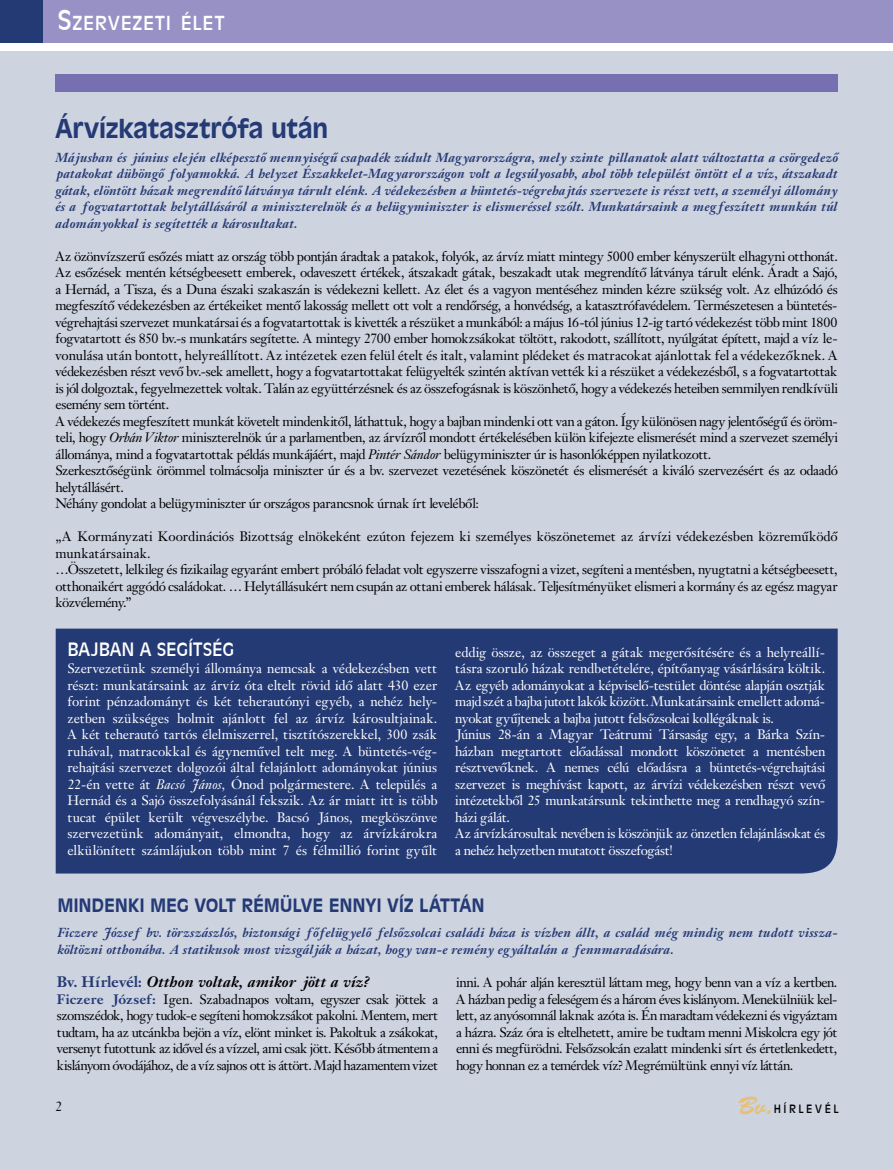
<style>
.page{position:relative;width:893px;height:1170px;background:#fff}
.page>*{position:absolute;margin:0;border:0;box-sizing:border-box;transform-origin:0 0}
.t1{font:25.5px "Incised 901 HU Bold";letter-spacing:-.01em;color:#243a75}
.t2{font:25.2px "Brush Script Std";color:#e6c077}
.t3{font:18.9px "Incised 901 HU Normal";color:#fff}
.t4{font:18px "Incised 901 HU Bold";letter-spacing:-.015em;color:#243a75}
.t5{font:18px "Incised 901 HU Normal";letter-spacing:-.005em;color:#fff}
.t6{font:italic 700 15px "Janson Text PFL";letter-spacing:.005em;color:#000}
.t7{font:13.5px/16.5px "Janson Text PFL";letter-spacing:-.01em;color:#000}
.t8{font:13.5px/16.5px "Janson Text PFL";color:#fff;text-align:justify}
.t9{font:italic 700 12.9px/16.5px "Janson Text PFL";letter-spacing:.015em;color:#243a75;text-align:justify}
.t10{font:11.25px "Incised 901 HU Normal";letter-spacing:.24em;color:#000;scale:.95 1}
.s1{font-size:27px}
.s2{font-style:italic}
.s3{font-style:normal;color:#243a75}
.s4{font-weight:700;color:#243a75}
</style>
<div class="page">
<div style="left:0;top:0;width:893px;height:43px;background:#9791c6"></div>
<div style="left:0;top:0;width:43px;height:43px;background:#243a75"></div>
<div style="left:0;top:51px;width:893px;height:1118px;background:#ced3e0"></div>
<div style="left:55px;top:74px;width:783px;height:17px;background:#7670b3"></div>
<div style="left:56px;top:628px;width:782px;height:245px;background:#243a75"></div>
<h3 class="t3" style="left:57px;top:12px;width:27px"><span class="s1">S</span>ZERVEZETI</h3>
<h3 class="t3" style="left:181px;top:12px;width:33px">ÉLET</h3>
<h1 class="t1" style="left:55px;top:113px;width:274px">ÁRVÍZKATASZTRÓFA UTÁN</h1>
<p class="t9" style="left:55px;top:149px;width:784px">Májusban és június elején elképesztő mennyiségű csapadék zúdult Magyarországra, mely szinte pillanatok alatt változtatta a csörgedező patakokat dühöngő folyamokká. A helyzet Északkelet-Magyarországon volt a legsúlyosabb, ahol több települést öntött el a víz, átszakadt gátak, elöntött házak megrendítő látványa tárult elénk. A védekezésben a büntetés-végrehajtás szervezete is részt vett, a személyi állomány és a fogvatartottak helytállásáról a miniszterelnök és a belügyminiszter is elismeréssel szólt. Munkatársaink a megfeszített munkán túl adományokkal is segítették a károsultakat.</p>
<p class="t7" style="left:55px;top:247px;width:784px">Az özönvízszerű esőzés miatt az ország több pontján áradtak a patakok, folyók, az árvíz miatt mintegy 5000 ember kényszerült elhagyni ott-honát.<br>Az esőzések mentén kétségbeesett emberek, odaveszett értékek, átszakadt gátak, beszakadt utak megrendítő látványa tárult elénk. Áradt a Sajó, a Hernád, a Tisza, és a Duna északi szakaszán is védekezni kellett. Az élet és a vagyon mentéséhez minden kézre szükség volt. Az elhúzódó és megfeszítő védekezésben az értékeiket mentő lakosság mellett ott volt a rendőrség, a honvédség, a katasztrófavédelem. Természetesen a büntetés&shy;végrehajtási szervezet munkatársai és a fogvatartottak is kivették a részüket a munkából: a május 16-tól június 12-ig tartó védekezést több mint 1800 fogvatartott és 850 bv.-s munkatárs segítette. A mintegy 2700 ember homokzsákokat töltött, rakodott, szállított, nyúlgátat épített, majd a víz le&shy;vonulása után bontott, helyreállított. Az intézetek ezen felül ételt és italt, valamint plédeket és matracokat ajánlottak fel a védekezőknek. A védekezésben részt vevő bv.-sek amellett, hogy a fogvatartottakat felügyelték szintén aktívan vették ki a részüket a védekezésből, s a fogvatartottak is jól dolgoztak, fegyelmezettek voltak. Talán az együttérzésnek és az összefogásnak is köszönhető, hogy a védekezés heteiben semmilyen rendkívüli esemény sem történt.<br>A védekezés megfeszített munkát követelt mindenkitől, láthattuk, hogy a bajban mindenki ott van a gáton. Így különösen nagy jelentőségű és öröm&shy;teli, hogy <span class="s2">Orbán Viktor</span> miniszterelnök úr a parlamentben, az árvízről mondott értékelésében külön kifejezte elismerését mind a szervezet személyi állománya, mind a fogvatartottak példás munkájáért, majd <span class="s2">Pintér Sándor</span> belügyminiszter úr is hasonlóképpen nyilatkozott.<br>Szerkesztőségünk örömmel tolmácsolja miniszter úr és a bv. szervezet vezetésének köszönetét és elismerését a kiváló szervezésért és az odaadó helytállásért.<br>Néhány gondolat a belügyminiszter úr országos parancsnok úrnak írt leveléből:</p>
<p class="t7" style="left:55px;top:528px;width:784px">„A Kormányzati Koordinációs Bizottság elnökeként ezúton fejezem ki személyes köszönetemet az árvízi védekezésben közreműködő munkatársainak.<br>…Összetett, lelkileg és fizikailag egyaránt embert próbáló feladat volt egyszerre visszafogni a vizet, segíteni a mentésben, nyugtatni a kétségbeesett, otthonaikért aggódó családokat. … Helytállásukért nem csupán az ottani emberek hálásak. Teljesítményüket elismeri a kormány és az egész magyar közvélemény.”</p>
<h3 class="t5" style="left:67px;top:638px;width:168px">BAJBAN A SEGÍTSÉG</h3>
<p class="t8" style="left:67px;top:660px;width:371px">Szervezetünk személyi állománya nemcsak a védekezésben vett részt: munkatársaink az árvíz óta eltelt rövid idő alatt 430 ezer forint pénzadományt és két teherautónyi egyéb, a nehéz hely&shy;zetben szükséges holmit ajánlott fel az árvíz károsultjainak.<br>A két teherautó tartós élelmiszerrel, tisztítószerekkel, 300 zsák ruhával, matracokkal és ágyneművel telt meg. A büntetés-vég&shy;rehajtási szervezet dolgozói által felajánlott adományokat június 22-én vette át <span class="s2">Bacsó János,</span> Ónod polgármestere. A település a Hernád és a Sajó összefolyásánál fekszik. Az ár miatt itt is több tucat épület került végveszélybe. Bacsó János, megköszönve szervezetünk adományait, elmondta, hogy az árvízkárokra elkülö-nített számlájukon több mint 7 és félmillió forint gyűlt</p>
<p class="t8" style="left:455px;top:643px;width:371px;text-align:left">eddig össze, az összeget a gátak megerősítésére és a helyreállí&shy;tásra szoru-ló házak rendbetételére, építőanyag vásárlására költik.<br>Az egyéb adományokat a képviselő-testület döntése alapján osztják majd szét a bajba jutott lakók között. Munkatársaink emellett adomá&shy;nyokat gyűjtenek a bajba jutott felsőzsolcai kollégáknak is.<br>Június 28-án a Magyar Teátrumi Társaság egy, a Bárka Szín&shy;házban megtartott előadással mondott köszönetet a mentésben résztvevőknek. A nemes célú előadásra a büntetés-végrehajtási szervezet is meghívást kapott, az árvízi védekezésben részt vevő intézetekből 25 munkatársunk tekinthette meg a rendhagyó szín&shy;házi gálát.<br>Az árvízkárosultak nevében is köszönjük az önzetlen felajánlásokat és a nehéz helyzetben mutatott összefogást!</p>
<h3 class="t4" style="left:57px;top:894px;width:106px">MINDENKI MEG</h3>
<h3 class="t4" style="left:194px;top:894px;width:12px">VOLT</h3>
<h3 class="t4" style="left:241px;top:894px;width:62px">RÉMÜLVE</h3>
<h3 class="t4" style="left:329px;top:894px;width:102px">ENNYI VÍZ LÁTTÁ</h3>
<h3 class="t4" style="left:471px;top:894px;width:15px">N</h3>
<p class="t9" style="left:57px;top:924px;width:782px">Ficzere József bv. törzszászlós, biztonsági főfelügyelő felsőzsolcai családi háza is vízben állt, a család még mindig nem tudott vissza&shy;költözni otthonába. A statikusok most vizsgálják a házat, hogy van-e remény egyáltalán a fennmaradására.</p>
<p class="t6" style="left:57px;top:971px;width:314px"><span class="s3">Bv. Hírlevél:</span> Otthon voltak, amikor jött a víz?</p>
<p class="t7" style="left:57px;top:990px;width:383px;text-align:justify"><span class="s4">Ficzere József:</span> Igen. Szabadnapos voltam, egyszer csak jöttek a szomszédok, hogy tudok-e segíteni homokzsákot pakolni. Mentem, mert tudtam, ha az utcánkba bejön a víz, elönt minket is. Pakoltuk a zsákokat, versenyt futottunk az idővel és a vízzel, ami csak jött. Később átmentem a kislányom óvodájához, de a víz sajnos ott is áttört. Majd hazamentem vizet</p>
<p class="t7" style="left:55px;top:1097px;width:8px">2</p>
<p class="t7" style="left:456px;top:973px;width:383px;text-align:justify">inni. A pohár alján keresztül láttam meg, hogy benn van a víz a kertben.<br>A házban pedig a feleségem és a három éves kislányom. Menekülniük kel&shy;lett, az anyósomnál laknak azóta is. Én maradtam védekezni és vigyáztam a házra. Száz óra is eltelhetett, amire be tudtam menni Miskolcra egy jót enni és megfürödni. Felsőzsolcán ezalatt mindenki sírt és értetlenkedett, hogy honnan ez a temérdek víz? Megrémültünk ennyi víz láttán.</p>
<h2 class="t2" style="left:738px;top:1091px;width:37px">Bv.</h2>
<p class="t10" style="left:774px;top:1102px;width:70px">HÍRLE VÉ L</p>
</div>
